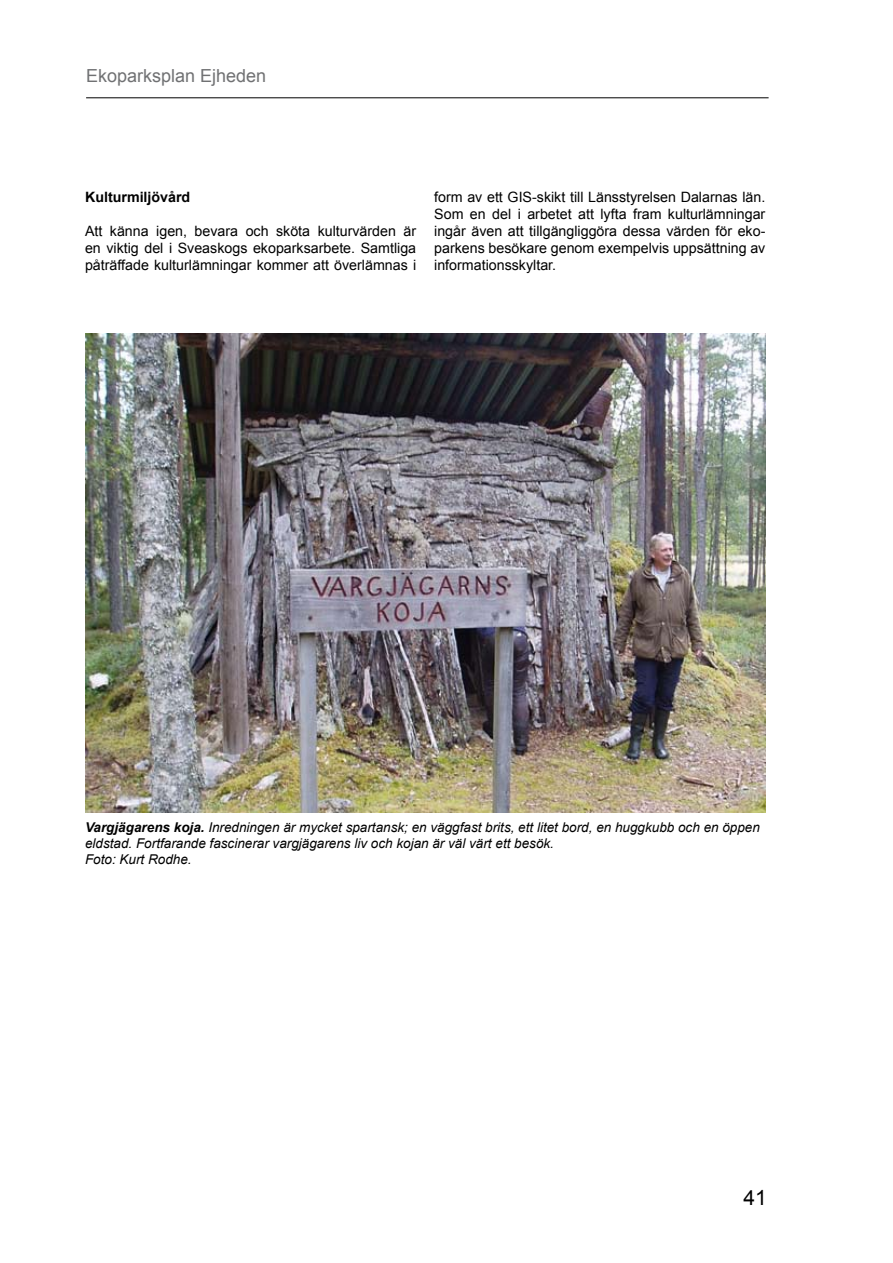
<style>
.page{position:relative;width:893px;height:1263px;background:#fff}
.page>*{position:absolute;margin:0;border:0;box-sizing:border-box;transform-origin:0 0}
.t1{font:21px "Arial";color:#000}
.t2{font:18px "Arial";color:#707173}
.t3{font:14.25px/17.1px "Arial";color:#000;text-align:justify}
.t4{font:700 14.25px "Arial";color:#000}
.t5{font:italic 13.5px/16.2px "Arial";color:#000}
.s1{font-weight:700}
</style>
<div class="page">
<hr style="left:86px;top:98px;width:683px;height:1px;background:#000">
<img style="left:85px;top:333px;width:680px;height:480px">
<p class="t2" style="left:86px;top:64px;width:182px">Ekoparksplan Ejheden</p>
<p class="t4" style="left:85px;top:187px;width:107px">Kulturmiljövård</p>
<p class="t3" style="left:85px;top:223px;width:333px">Att känna igen, bevara och sköta kulturvärden är en viktig del i Sveaskogs ekoparksarbete. Samtliga påträffade kulturlämningar kommer att överlämnas i</p>
<p class="t3" style="left:434px;top:188px;width:333px">form av ett GIS-skikt till Länsstyrelsen Dalarnas län.<br>Som en del i arbetet att lyfta fram kulturlämningar ingår även att tillgängliggöra dessa värden för eko&shy;parkens besökare genom exempelvis uppsättning av informationsskyltar.</p>
<p class="t5" style="left:85px;top:819px;width:676px"><span class="s1">Vargjägarens koja.</span> Inredningen är mycket spartansk; en väggfast brits, ett litet bord, en huggkubb och en öppen eldstad. Fortfarande fascinerar vargjägarens liv och kojan är väl värt ett besök.<br>Foto: Kurt Rodhe.</p>
<h1 class="t1" style="left:743px;top:1183px;width:25px">41</h1>
</div>
